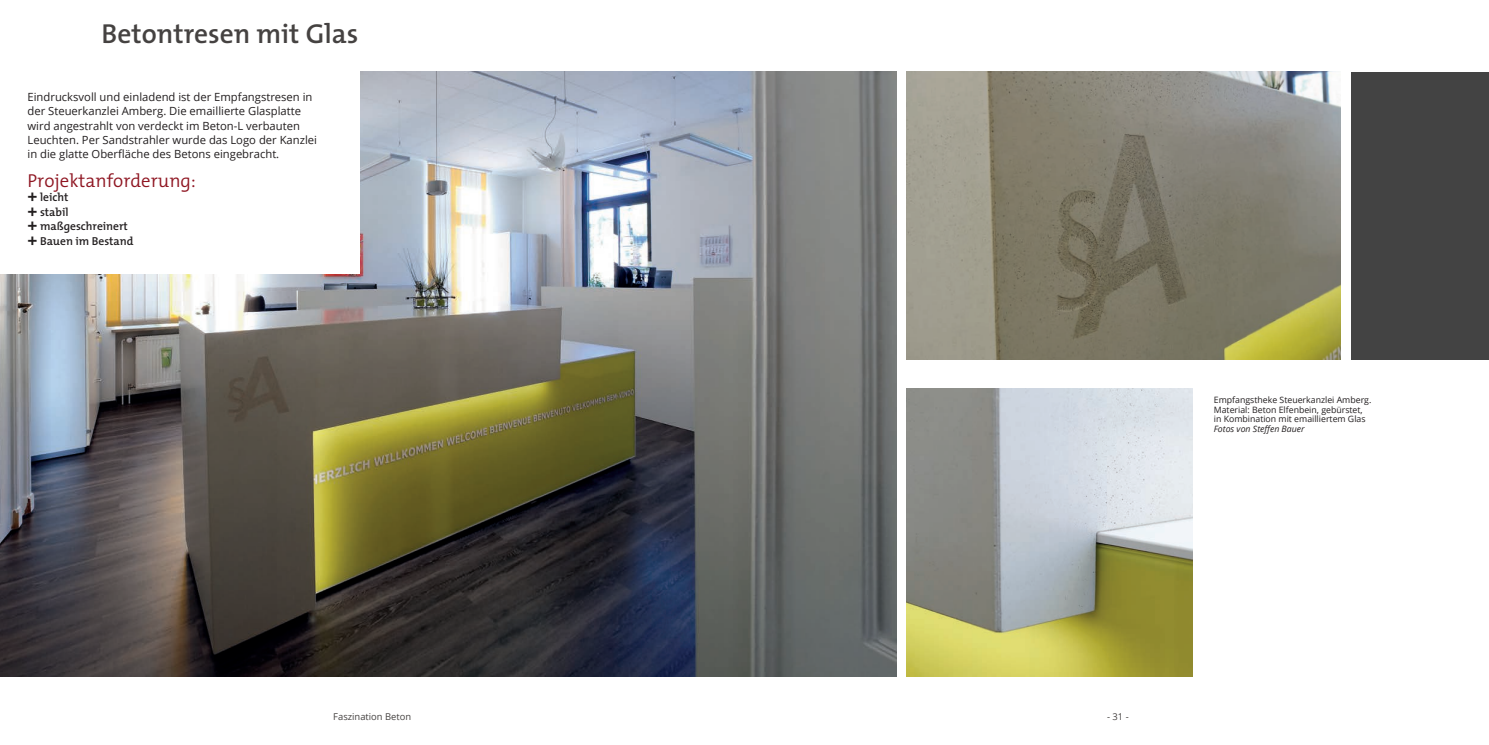
<style>
.page{position:relative;width:1489px;height:745px;background:#fff}
.page>*{position:absolute;margin:0;border:0;box-sizing:border-box;transform-origin:0 0}
.t1{font:600 27.5px "The Mix";color:#454241}
.t2{font:300 18.75px "The Mix";color:#8f1622}
.t3{font:600 11.5px/14.4px "The Mix";color:#231f20}
.t4{font:11.25px/14.4px "Open Sans";color:#231f20}
.t5{font:9.38px "Open Sans";color:#454241}
.t6{font:8.75px/9.6px "Open Sans";color:#231f20}
.t7{font:italic 8.75px "Open Sans";color:#231f20}
.s1{font-family:"Open Sans";font-weight:700;font-size:17.5px}
</style>
<div class="page">
<img style="left:0;top:72px;width:896px;height:604px">
<img style="left:906px;top:72px;width:434px;height:287px">
<img style="left:906px;top:388px;width:286px;height:288px">
<div style="left:1351px;top:72px;width:137px;height:287px;background:#434343"></div>
<div style="left:0;top:72px;width:360px;height:201px;background:#fff"></div>
<h1 class="t1" style="left:102px;top:11px;width:258px">Betontresen mit Glas</h1>
<p class="t4" style="left:27px;top:89px;width:291px">Eindrucksvoll und einladend ist der Empfangstresen in der Steuerkanzlei Amberg. Die emaillierte Glasplatte wird angestrahlt von verdeckt im Beton-L verbauten Leuchten. Per Sandstrahler wurde das Logo der Kanzlei in die glatte Oberfläche des Betons eingebracht.</p>
<h2 class="t2" style="left:27px;top:165px;width:170px">Projektanforderung:</h2>
<p class="t3" style="left:27px;top:190px;width:108px"><span class="s1">+</span> leicht<br><span class="s1">+</span> stabil<br><span class="s1">+</span> maßgeschreinert <span class="s1">+</span> Bauen im Bestand</p>
<p class="t6" style="left:1213px;top:394px;width:159px">Empfangstheke Steuerkanzlei Amberg.<br>Material: Beton Elfenbein, gebürstet, in Kombination mit emailliertem Glas</p>
<p class="t7" style="left:1213px;top:422px;width:92px">Fotos von Steffen Bauer</p>
<p class="t5" style="left:333px;top:709px;width:79px">Faszination Beton</p>
<p class="t5" style="left:1107px;top:709px;width:23px">- 31 -</p>
</div>
